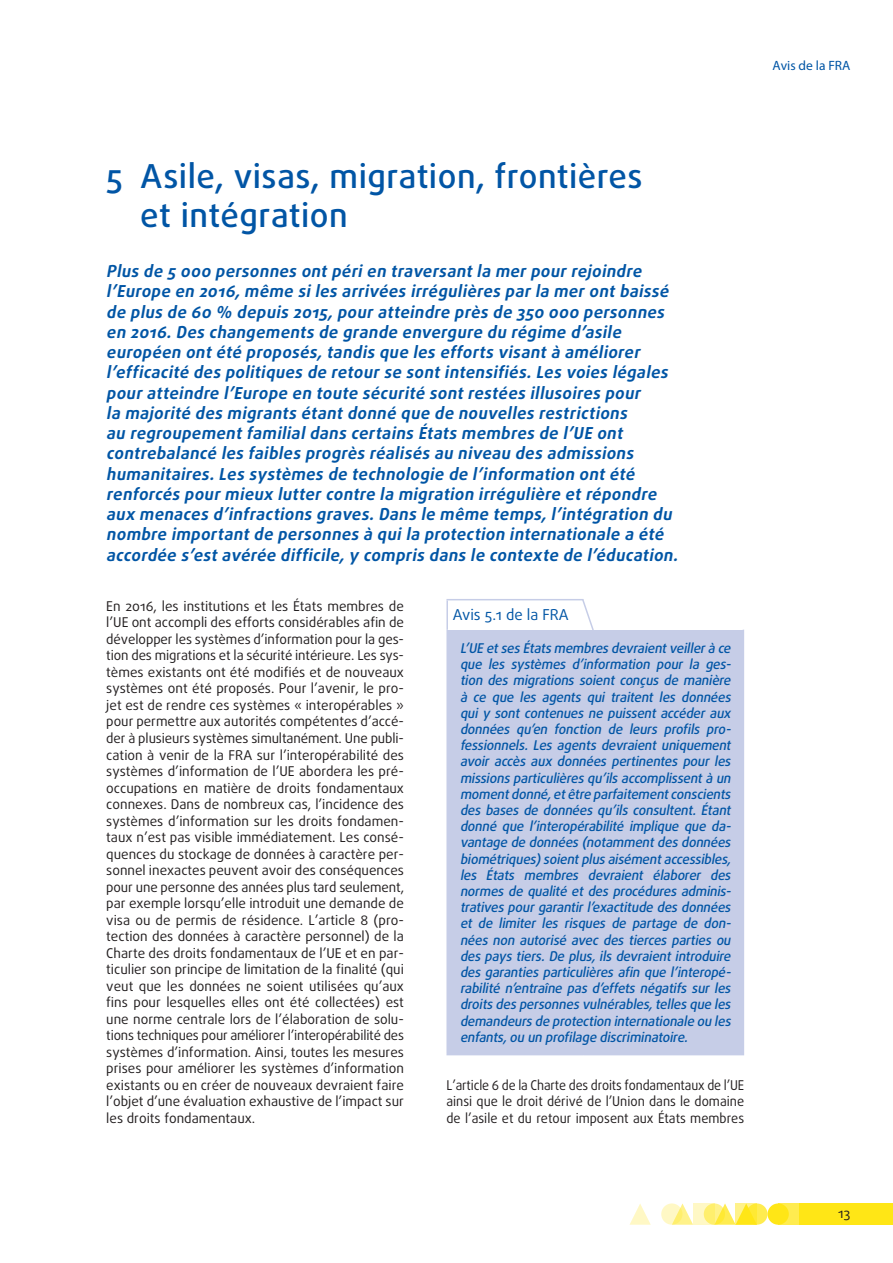
<style>
.page{position:relative;width:893px;height:1263px;background:#fff}
.page>*{position:absolute;margin:0;border:0;box-sizing:border-box;transform-origin:0 0}
.chapter_title{font:500 33px/39.6px "Daxline Pro";letter-spacing:.015em;color:#0155a5}
.intro_chapter{font:italic 700 16.5px/20.2px "Daxline Pro";color:#0155a5}
.opinion_header{font:15px "Daxline Pro";color:#0155a5}
.body_text{font:13.5px/16.5px "Daxline Pro";color:#231f20;text-align:justify}
.opinion_text{font:italic 500 13.5px/16.2px "Daxline Pro";color:#0155a5;text-align:justify}
.body_text-2{font:13.5px/16.5px "Daxline Pro";color:#231f20;text-align:justify;scale:.93 1}
.t1{font:13.5px "Myriad Pro";color:#0155a5}
</style>
<div class="page">
<div style="left:746px;top:1203px;width:21px;height:22px;background:#ffec50;border-radius:50%"></div>
<div style="left:778px;top:1203px;width:21px;height:22px;background:#ffec50"></div>
<div style="left:799px;top:1203px;width:94px;height:22px;background:#ffe616"></div>
<svg style="left:675px;top:1203px;width:18px;height:22px"></svg>
<svg style="left:629px;top:1204px;width:22px;height:21px"></svg>
<div style="left:767px;top:1203px;width:22px;height:22px;background:#ffe616;border-radius:50%"></div>
<svg style="left:718px;top:1203px;width:18px;height:22px"></svg>
<svg style="left:704px;top:1203px;width:21px;height:22px"></svg>
<svg style="left:661px;top:1203px;width:21px;height:22px"></svg>
<svg style="left:736px;top:1203px;width:21px;height:22px"></svg>
<svg style="left:693px;top:1203px;width:21px;height:22px"></svg>
<div style="left:447px;top:630px;width:296px;height:424px;background:#c6cde7"></div>
<hr style="left:743px;top:630px;width:1px;height:424px;background:#c6cde7">
<hr style="left:446px;top:600px;width:2px;height:30px;background:#c6cde7">
<hr style="left:446px;top:599px;width:137px;height:1px;background:#c6cde7">
<hr style="left:446px;top:630px;width:2px;height:424px;background:#c6cde7">
<hr style="left:446px;top:1054px;width:137px;height:1px;background:#c6cde7">
<hr style="left:583px;top:1054px;width:161px;height:1px;background:#c6cde7">
<svg style="left:581px;top:599px;width:13px;height:31px"></svg>
<p class="t1" style="left:772px;top:57px;width:80px">Avis de la FRA</p>
<p class="chapter_title" style="left:140px;top:156px;width:504px;text-indent:-34px">5 Asile, visas, migration, frontières et intégration</p>
<p class="intro_chapter" style="left:106px;top:261px;width:577px">Plus de 5 000 personnes ontpérien traversantla merpourrejoindre l’Europe en 2016,même siles arrivées irrégulières parla merontbaissé de plus de 60 % depuis 2015,pouratteindre près de 350 000 personnes en 2016.Des changements de grande envergure du régime d’asile européen ontété proposés,tandis que les efforts visantà améliorer l’efficacité des politiques de retourse sontintensifiés.Les voies légales pouratteindre l’Europe en toute sécurité sontrestées illusoires pour<br>la majorité des migrants étantdonné que de nouvelles restrictions<br>au regroupementfamilialdans certains États membres de l’UE ont contrebalancé les faibles progrès réalisés au niveau des admissions humanitaires.Les systèmes de technologie de l’information ontété renforcés pourmieux luttercontre la migration irrégulière etrépondre aux menaces d’infractions graves.Dans le même temps,l’intégration du nombre importantde personnes à quila protection internationale a été accordée s’estavérée difficile,y compris dans le contexte de l’éducation.</p>
<p class="body_text" style="left:106px;top:598px;width:299px">En 2016, les institutions et les États membres de l’UE ont accompli des efforts considérables afin de développer les systèmes d’information pour la ges&shy;tion des migrations et la sécurité intérieure. Les sys&shy;tèmes existants ont été modifiés et de nouveaux systèmes ont été proposés. Pour l’avenir, le pro&shy;jet est de rendre ces systèmes « interopérables » pour permettre aux autorités compétentes d’accé&shy;der à plusieurs systèmes simultanément. Une publi&shy;cation à venir de la FRA sur l’interopérabilité des systèmes d’information de l’UE abordera les pré&shy;occupations en matière de droits fondamentaux connexes. Dans de nombreux cas, l’incidence des systèmes d’information sur les droits fondamen&shy;taux n’est pas visible immédiatement. Les consé&shy;quences du stockage de données à caractère per&shy;sonnel inexactes peuvent avoir des conséquences pour une personne des années plus tard seulement, par exemple lorsqu’elle introduit une demande de visa ou de permis de résidence. L’article 8 (pro&shy;tection des données à caractère personnel) de la Charte des droits fondamentaux de l’UE et en par&shy;ticulier son principe de limitation de la finalité (qui veut que les données ne soient utilisées qu’aux fins pour lesquelles elles ont été collectées) est une norme centrale lors de l’élaboration de solu&shy;tions techniques pour améliorer l’interopérabilité des systèmes d’information. Ainsi, toutes les mesures prises pour améliorer les systèmes d’information existants ou en créer de nouveaux devraient faire l’objet d’une évaluation exhaustive de l’impact sur les droits fondamentaux.</p>
<p class="opinion_header" style="left:453px;top:605px;width:118px">Avis 5.1 de la FRA</p>
<p class="opinion_text" style="left:460px;top:640px;width:275px">L’UE etsesÉtatsmembresdevraientveillerà ce que les systèmes d’information pour la ges&shy;tion des migrations soient conçus de manière à ce que les agents qui traitent les données qui y sont contenues ne puissent accéder aux données qu’en fonction de leurs profils pro&shy;fessionnels. Les agents devraient uniquement avoir accès aux données pertinentes pour les missionsparticulièresqu’ilsaccomplissentà un momentdonné,etêtre parfaitementconscients des bases de données qu’ils consultent. Étant donné que l’interopérabilité implique que da&shy;vantage de données(notammentdesdonnées biométriques)soientplusaisémentaccessibles, les États membres devraient élaborer des normes de qualité et des procédures adminis&shy;trativespourgarantirl’exactitude desdonnées et de limiter les risques de partage de don&shy;nées non autorisé avec des tierces parties ou des pays tiers. De plus, ils devraient introduire des garanties particulières afin que l’interopé&shy;rabilité n’entraîne pas d’effets négatifs sur les droitsdespersonnesvulnérables,tellesque les demandeursde protection internationale ou les enfants,ou un profilage discriminatoire.</p>
<p class="body_text-2" style="left:446px;top:1076px;width:322px">L’article 6 de la Charte des droits fondamentaux de l’UE ainsi que le droit dérivé de l’Union dans le domaine de l’asile et du retour imposent aux États membres</p>
<p class="body_text" style="left:838px;top:1205px;width:14px">13</p>
</div>
